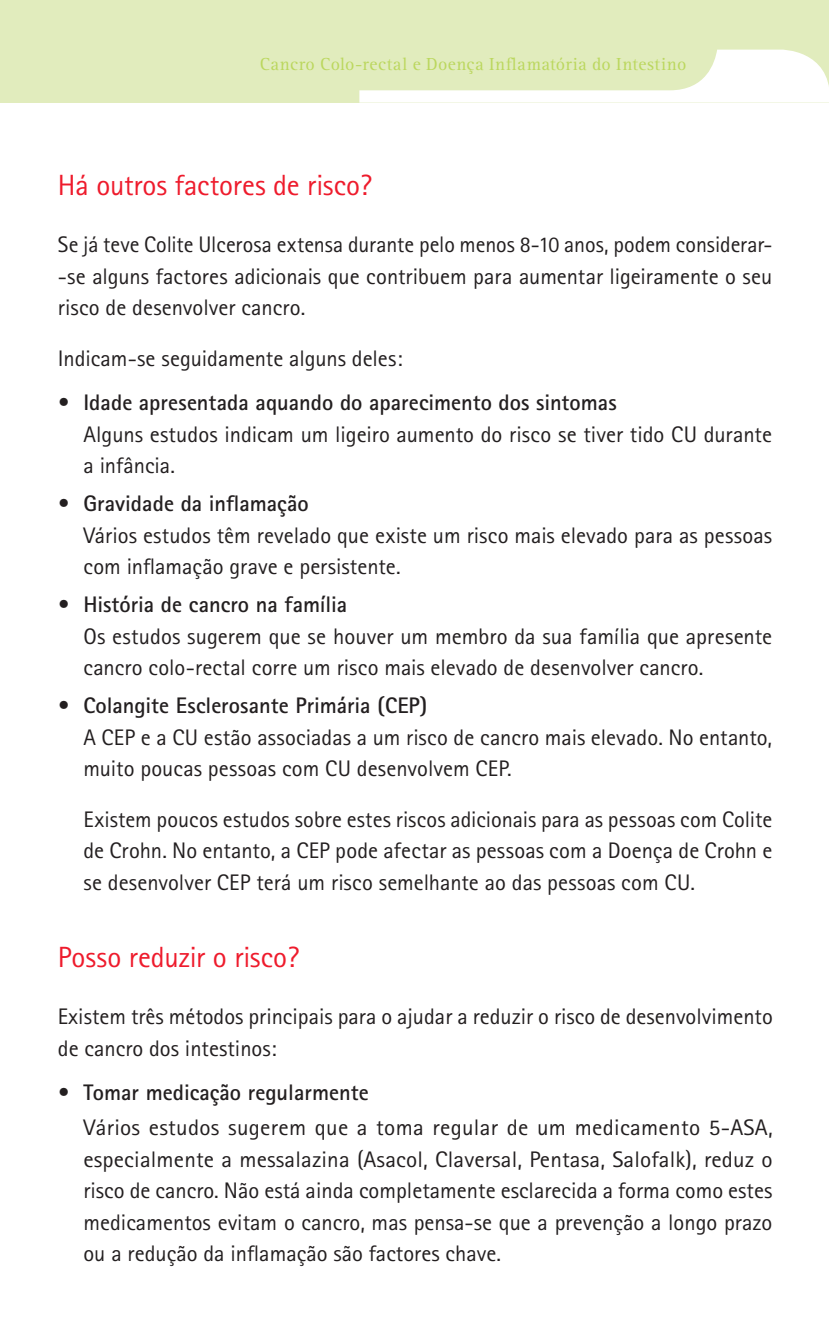
<style>
.page{position:relative;width:829px;height:1340px;background:#fff}
.page>*{position:absolute;margin:0;border:0;box-sizing:border-box;transform-origin:0 0}
.t1{font:29.25px "Rotis Sans Serif";color:#ee1b2c}
.t2{font:22.5px/31.5px "Rotis Sans Serif";color:#231f20}
.t3{font:700 22.5px "Rotis Sans Serif";color:#231f20}
.t4{font:18px "Rotis Serif";letter-spacing:.025em;color:#bbd75e}
</style>
<div class="page">
<div style="left:0;top:0;width:829px;height:103px;background:#e1ecbd"></div>
<svg style="left:359px;top:50px;width:470px;height:53px"></svg>
<p class="t4" style="left:260px;top:54px;width:428px">Cancro Colo-rectal e Doença Inflamatória do Intestino</p>
<h1 class="t1" style="left:58px;top:168px;width:316px">Há outros factores de risco?</h1>
<p class="t2" style="left:58px;top:228px;width:716px;text-align:justify">Se já teve Colite Ulcerosa extensa durante pelo menos 8-10 anos, podem considerar--se alguns factores adicionais que contribuem para aumentar ligeiramente o seu risco de desenvolver cancro.</p>
<p class="t2" style="left:58px;top:342px;width:346px">Indicam-se seguidamente alguns deles:</p>
<p class="t3" style="left:58px;top:388px;width:560px">• Idade apresentada aquando do aparecimento dos sintomas</p>
<p class="t2" style="left:83px;top:418px;width:690px">Alguns estudos indicam um ligeiro aumento do risco se tiver tido CU durante a infância.</p>
<p class="t3" style="left:58px;top:489px;width:252px">• Gravidade da inflamação</p>
<p class="t2" style="left:83px;top:519px;width:690px">Vários estudos têm revelado que existe um risco mais elevado para as pessoas com inflamação grave e persistente.</p>
<p class="t3" style="left:58px;top:590px;width:291px">• História de cancro na família</p>
<p class="t2" style="left:83px;top:620px;width:690px">Os estudos sugerem que se houver um membro da sua família que apresente cancro colo-rectal corre um risco mais elevado de desenvolver cancro.</p>
<p class="t3" style="left:58px;top:691px;width:371px">• Colangite Esclerosante Primária (CEP)</p>
<p class="t2" style="left:83px;top:721px;width:690px">A CEP e a CU estão associadas a um risco de cancro mais elevado. No entanto, muito poucas pessoas com CU desenvolvem CEP.</p>
<p class="t2" style="left:83px;top:803px;width:690px;text-align:justify">Existem poucos estudos sobre estes riscos adicionais para as pessoas com Colite de Crohn. No entanto, a CEP pode afectar as pessoas com a Doença de Crohn e se desenvolver CEP terá um risco semelhante ao das pessoas com CU.</p>
<h1 class="t1" style="left:58px;top:940px;width:243px">Posso reduzir o risco?</h1>
<p class="t2" style="left:58px;top:1000px;width:716px">Existem três métodos principais para o ajudar a reduzir o risco de desenvolvimento de cancro dos intestinos:</p>
<p class="t3" style="left:58px;top:1078px;width:312px">• Tomar medicação regularmente</p>
<p class="t2" style="left:83px;top:1111px;width:691px;text-align:justify">Vários estudos sugerem que a toma regular de um medicamento 5-ASA, especialmente a messalazina (Asacol, Claversal, Pentasa, Salofalk), reduz o risco de cancro. Não está ainda completamente esclarecida a forma como estes medicamentos evitam o cancro, mas pensa-se que a prevenção a longo prazo ou a redução da inflamação são factores chave.</p>
</div>
